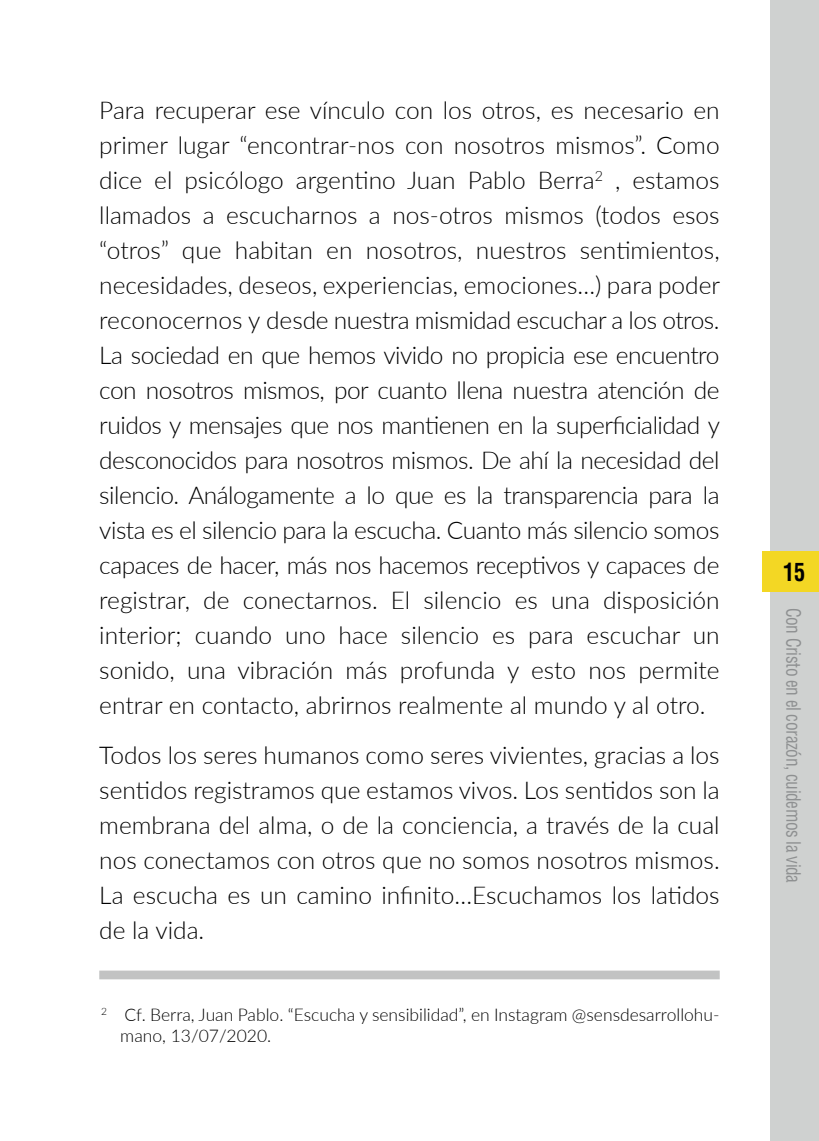
<style>
.page{position:relative;width:819px;height:1141px;background:#fff}
.page>*{position:absolute;margin:0;border:0;box-sizing:border-box;transform-origin:0 0}
.t1{font:300 24.5px/35px "Lato";color:#000001;text-align:justify}
.t2{font:700 condensed 24.5px "Helvetica CE";color:#000001;scale:.9 1}
.t3{font:condensed 19.25px "Helvetica CE";letter-spacing:-.02em;color:#8e9091;scale:.9 1}
.t4{font:300 17.5px/21px "Lato";color:#000001}
</style>
<div class="page">
<div style="left:770px;top:0;width:49px;height:1141px;background:#cfd1d0"></div>
<div style="left:761px;top:551px;width:58px;height:41px;background:#f3d724"></div>
<div style="left:99px;top:971px;width:620px;height:8px;background:#c2c3c3"></div>
<p class="t1" style="left:99px;top:92px;width:622px">Para recuperar ese vínculo con los otros, es necesario en primer lugar “encontrar-nos con nosotros mismos”. Como dice el psicólogo argentino Juan Pablo Berra<sup>2</sup> , estamos llamados a escucharnos a nos-otros mismos (todos esos “otros” que habitan en nosotros, nuestros sentimientos, necesidades, deseos, experiencias, emociones…) para poder reconocernos y desde nuestra mismidad escuchar a los otros.<br>La sociedad en que hemos vivido no propicia ese encuentro con nosotros mismos, por cuanto llena nuestra atención de ruidos y mensajes que nos mantienen en la superficialidad y desconocidos para nosotros mismos. De ahí la necesidad del silencio. Análogamente a lo que es la transparencia para la vista es el silencio para la escucha. Cuanto más silencio somos capaces de hacer, más nos hacemos receptivos y capaces de registrar, de conectarnos. El silencio es una disposición interior; cuando uno hace silencio es para escuchar un sonido, una vibración más profunda y esto nos permite entrar en contacto, abrirnos realmente al mundo y al otro.</p>
<p class="t1" style="left:99px;top:737px;width:622px">Todos los seres humanos como seres vivientes, gracias a los sentidos registramos que estamos vivos. Los sentidos son la membrana del alma, o de la conciencia, a través de la cual nos conectamos con otros que no somos nosotros mismos.<br>La escucha es un camino infinito…Escuchamos los latidos de la vida.</p>
<p class="t4" style="left:120px;top:1003px;width:601px;text-indent:-19px"><sup>2</sup> Cf. Berra, Juan Pablo. “Escucha y sensibilidad”, en Instagram @sensdesarrollohu&shy;mano, 13/07/2020.</p>
<p class="t2" style="left:783px;top:557px;width:26px">15</p>
<p class="t3" style="left:805px;top:608px;width:308px;rotate:90deg">Con Cristo en el corazón, cuidemos la vida</p>
</div>
